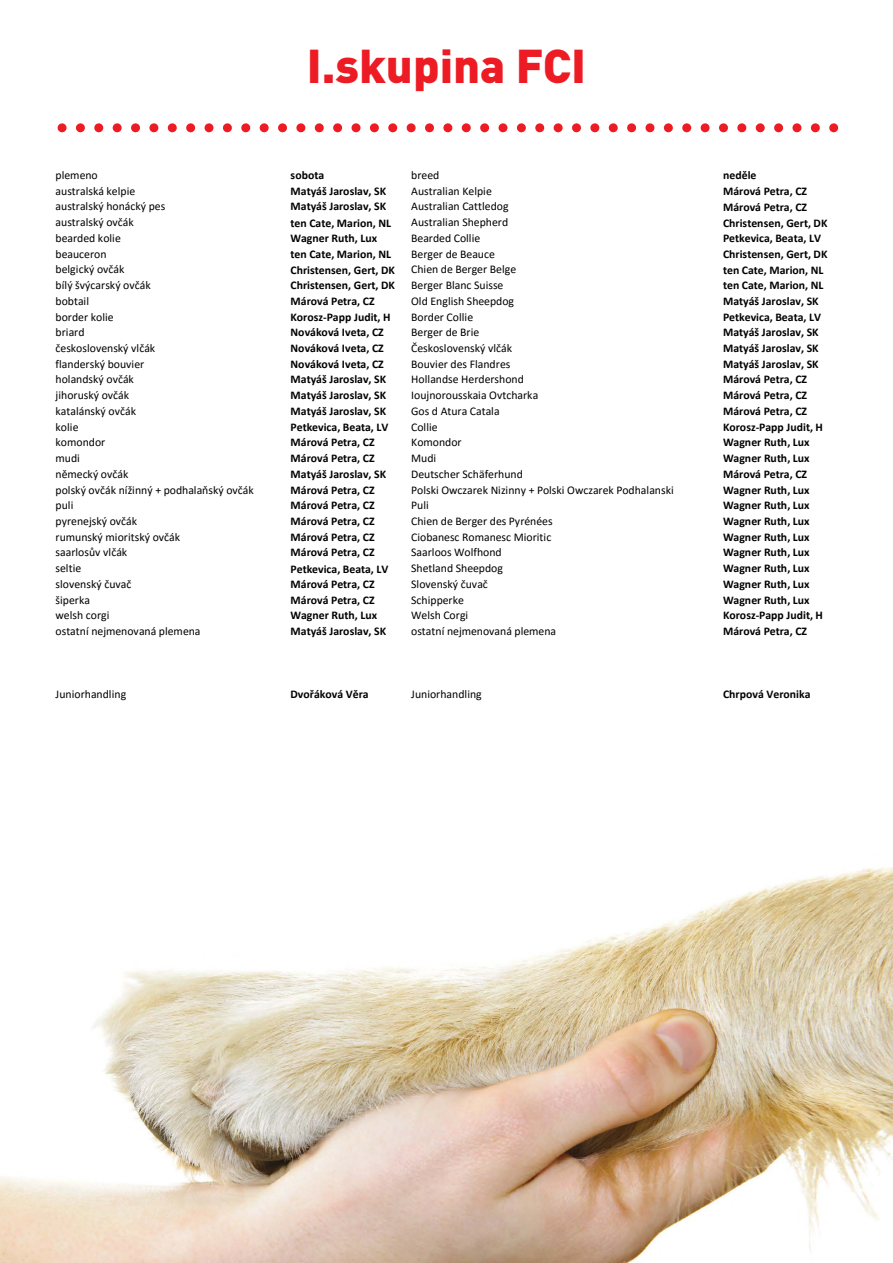
<style>
.page{position:relative;width:893px;height:1263px;background:#fff}
.page>*{position:absolute;margin:0;border:0;box-sizing:border-box;transform-origin:0 0}
.t1{font:900 46.8px "DIN Pro";color:#ed1c24}
.t2{font:700 11.7px "Calibri";color:#000}
.t3{font:11.7px "Calibri";color:#000}
</style>
<div class="page">
<img style="left:0;top:867px;width:893px;height:396px">
<svg style="left:80px;top:123px;width:740px;height:9px"></svg>
<h1 class="t1" style="left:307px;top:34px;width:281px">I.skupina FCI</h1>
<p class="t3" style="left:56px;top:167px;width:44px">plemeno</p>
<p class="t2" style="left:291px;top:167px;width:35px">sobota</p>
<p class="t3" style="left:411px;top:167px;width:30px">breed</p>
<p class="t2" style="left:723px;top:167px;width:35px">neděle</p>
<p class="t3" style="left:56px;top:183px;width:81px">australská kelpie</p>
<p class="t2" style="left:291px;top:182px;width:97px">Matyáš Jaroslav, SK</p>
<p class="t3" style="left:411px;top:183px;width:82px">Australian Kelpie</p>
<p class="t2" style="left:723px;top:183px;width:86px">Márová Petra, CZ</p>
<p class="t3" style="left:56px;top:198px;width:111px">australský honácký pes</p>
<p class="t2" style="left:291px;top:198px;width:97px">Matyáš Jaroslav, SK</p>
<p class="t3" style="left:411px;top:198px;width:99px">Australian Cattledog</p>
<p class="t2" style="left:723px;top:199px;width:86px">Márová Petra, CZ</p>
<p class="t3" style="left:56px;top:214px;width:80px">australský ovčák</p>
<p class="t2" style="left:291px;top:214px;width:102px">ten Cate, Marion, NL</p>
<p class="t3" style="left:411px;top:214px;width:98px">Australian Shepherd</p>
<p class="t2" style="left:723px;top:214px;width:106px">Christensen, Gert, DK</p>
<p class="t3" style="left:56px;top:230px;width:67px">bearded kolie</p>
<p class="t2" style="left:291px;top:230px;width:88px">Wagner Ruth, Lux</p>
<p class="t3" style="left:411px;top:230px;width:71px">Bearded Collie</p>
<p class="t2" style="left:723px;top:230px;width:99px">Petkevica, Beata, LV</p>
<p class="t3" style="left:56px;top:246px;width:52px">beauceron</p>
<p class="t2" style="left:291px;top:246px;width:102px">ten Cate, Marion, NL</p>
<p class="t3" style="left:411px;top:246px;width:85px">Berger de Beauce</p>
<p class="t2" style="left:723px;top:246px;width:106px">Christensen, Gert, DK</p>
<p class="t3" style="left:56px;top:261px;width:70px">belgický ovčák</p>
<p class="t2" style="left:291px;top:262px;width:106px">Christensen, Gert, DK</p>
<p class="t3" style="left:411px;top:261px;width:106px">Chien de Berger Belge</p>
<p class="t2" style="left:723px;top:262px;width:102px">ten Cate, Marion, NL</p>
<p class="t3" style="left:56px;top:277px;width:97px">bílý švýcarský ovčák</p>
<p class="t2" style="left:291px;top:277px;width:106px">Christensen, Gert, DK</p>
<p class="t3" style="left:411px;top:277px;width:94px">Berger Blanc Suisse</p>
<p class="t2" style="left:723px;top:277px;width:102px">ten Cate, Marion, NL</p>
<p class="t3" style="left:56px;top:293px;width:35px">bobtail</p>
<p class="t2" style="left:291px;top:293px;width:86px">Márová Petra, CZ</p>
<p class="t3" style="left:411px;top:293px;width:104px">Old English Sheepdog</p>
<p class="t2" style="left:723px;top:293px;width:97px">Matyáš Jaroslav, SK</p>
<p class="t3" style="left:56px;top:308px;width:60px">border kolie</p>
<p class="t2" style="left:291px;top:308px;width:101px">Korosz-Papp Judit, H</p>
<p class="t3" style="left:411px;top:308px;width:63px">Border Collie</p>
<p class="t2" style="left:723px;top:309px;width:99px">Petkevica, Beata, LV</p>
<p class="t3" style="left:56px;top:324px;width:31px">briard</p>
<p class="t2" style="left:291px;top:324px;width:95px">Nováková Iveta, CZ</p>
<p class="t3" style="left:411px;top:324px;width:70px">Berger de Brie</p>
<p class="t2" style="left:723px;top:324px;width:97px">Matyáš Jaroslav, SK</p>
<p class="t3" style="left:56px;top:340px;width:101px">československý vlčák</p>
<p class="t2" style="left:291px;top:340px;width:95px">Nováková Iveta, CZ</p>
<p class="t3" style="left:411px;top:340px;width:102px">Československý vlčák</p>
<p class="t2" style="left:723px;top:340px;width:97px">Matyáš Jaroslav, SK</p>
<p class="t3" style="left:56px;top:356px;width:90px">flanderský bouvier</p>
<p class="t2" style="left:291px;top:355px;width:95px">Nováková Iveta, CZ</p>
<p class="t3" style="left:411px;top:356px;width:101px">Bouvier des Flandres</p>
<p class="t2" style="left:723px;top:355px;width:97px">Matyáš Jaroslav, SK</p>
<p class="t3" style="left:56px;top:371px;width:80px">holandský ovčák</p>
<p class="t2" style="left:291px;top:371px;width:97px">Matyáš Jaroslav, SK</p>
<p class="t3" style="left:411px;top:371px;width:114px">Hollandse Herdershond</p>
<p class="t2" style="left:723px;top:371px;width:86px">Márová Petra, CZ</p>
<p class="t3" style="left:56px;top:387px;width:75px">jihoruský ovčák</p>
<p class="t2" style="left:291px;top:387px;width:97px">Matyáš Jaroslav, SK</p>
<p class="t3" style="left:411px;top:387px;width:129px">Ioujnorousskaia Ovtcharka</p>
<p class="t2" style="left:723px;top:387px;width:86px">Márová Petra, CZ</p>
<p class="t3" style="left:56px;top:403px;width:82px">katalánský ovčák</p>
<p class="t2" style="left:291px;top:403px;width:97px">Matyáš Jaroslav, SK</p>
<p class="t3" style="left:411px;top:403px;width:90px">Gos d Atura Catala</p>
<p class="t2" style="left:723px;top:403px;width:86px">Márová Petra, CZ</p>
<p class="t3" style="left:56px;top:419px;width:24px">kolie</p>
<p class="t2" style="left:291px;top:419px;width:99px">Petkevica, Beata, LV</p>
<p class="t3" style="left:411px;top:419px;width:28px">Collie</p>
<p class="t2" style="left:723px;top:418px;width:101px">Korosz-Papp Judit, H</p>
<p class="t3" style="left:56px;top:434px;width:51px">komondor</p>
<p class="t2" style="left:291px;top:434px;width:86px">Márová Petra, CZ</p>
<p class="t3" style="left:411px;top:434px;width:52px">Komondor</p>
<p class="t2" style="left:723px;top:434px;width:88px">Wagner Ruth, Lux</p>
<p class="t3" style="left:56px;top:450px;width:26px">mudi</p>
<p class="t2" style="left:291px;top:450px;width:86px">Márová Petra, CZ</p>
<p class="t3" style="left:411px;top:450px;width:26px">Mudi</p>
<p class="t2" style="left:723px;top:450px;width:88px">Wagner Ruth, Lux</p>
<p class="t3" style="left:56px;top:466px;width:74px">německý ovčák</p>
<p class="t2" style="left:291px;top:466px;width:97px">Matyáš Jaroslav, SK</p>
<p class="t3" style="left:411px;top:466px;width:113px">Deutscher Schäferhund</p>
<p class="t2" style="left:723px;top:466px;width:86px">Márová Petra, CZ</p>
<p class="t3" style="left:56px;top:481px;width:200px">polský ovčák nížinný + podhalaňský ovčák</p>
<p class="t2" style="left:291px;top:481px;width:86px">Márová Petra, CZ</p>
<p class="t3" style="left:411px;top:481px;width:264px">Polski Owczarek Nizinny + Polski Owczarek Podhalanski</p>
<p class="t2" style="left:723px;top:481px;width:88px">Wagner Ruth, Lux</p>
<p class="t3" style="left:56px;top:497px;width:19px">puli</p>
<p class="t2" style="left:291px;top:497px;width:86px">Márová Petra, CZ</p>
<p class="t3" style="left:411px;top:497px;width:19px">Puli</p>
<p class="t2" style="left:723px;top:497px;width:88px">Wagner Ruth, Lux</p>
<p class="t3" style="left:56px;top:513px;width:83px">pyrenejský ovčák</p>
<p class="t2" style="left:291px;top:513px;width:86px">Márová Petra, CZ</p>
<p class="t3" style="left:411px;top:513px;width:143px">Chien de Berger des Pyrénées</p>
<p class="t2" style="left:723px;top:513px;width:88px">Wagner Ruth, Lux</p>
<p class="t3" style="left:56px;top:529px;width:126px">rumunský mioritský ovčák</p>
<p class="t2" style="left:291px;top:529px;width:86px">Márová Petra, CZ</p>
<p class="t3" style="left:411px;top:529px;width:142px">Ciobanesc Romanesc Mioritic</p>
<p class="t2" style="left:723px;top:529px;width:88px">Wagner Ruth, Lux</p>
<p class="t3" style="left:56px;top:544px;width:73px">saarlosův vlčák</p>
<p class="t2" style="left:291px;top:544px;width:86px">Márová Petra, CZ</p>
<p class="t3" style="left:411px;top:544px;width:92px">Saarloos Wolfhond</p>
<p class="t2" style="left:723px;top:544px;width:88px">Wagner Ruth, Lux</p>
<p class="t3" style="left:56px;top:560px;width:27px">seltie</p>
<p class="t2" style="left:291px;top:560px;width:99px">Petkevica, Beata, LV</p>
<p class="t3" style="left:411px;top:560px;width:93px">Shetland Sheepdog</p>
<p class="t2" style="left:723px;top:560px;width:88px">Wagner Ruth, Lux</p>
<p class="t3" style="left:56px;top:576px;width:77px">slovenský čuvač</p>
<p class="t2" style="left:291px;top:576px;width:86px">Márová Petra, CZ</p>
<p class="t3" style="left:411px;top:576px;width:78px">Slovenský čuvač</p>
<p class="t2" style="left:723px;top:576px;width:88px">Wagner Ruth, Lux</p>
<p class="t3" style="left:56px;top:592px;width:36px">šiperka</p>
<p class="t2" style="left:291px;top:591px;width:86px">Márová Petra, CZ</p>
<p class="t3" style="left:411px;top:592px;width:54px">Schipperke</p>
<p class="t2" style="left:723px;top:591px;width:88px">Wagner Ruth, Lux</p>
<p class="t3" style="left:56px;top:607px;width:55px">welsh corgi</p>
<p class="t2" style="left:291px;top:607px;width:88px">Wagner Ruth, Lux</p>
<p class="t3" style="left:411px;top:607px;width:59px">Welsh Corgi</p>
<p class="t2" style="left:723px;top:607px;width:101px">Korosz-Papp Judit, H</p>
<p class="t3" style="left:56px;top:623px;width:146px">ostatní nejmenovaná plemena</p>
<p class="t2" style="left:291px;top:623px;width:97px">Matyáš Jaroslav, SK</p>
<p class="t3" style="left:411px;top:623px;width:146px">ostatní nejmenovaná plemena</p>
<p class="t2" style="left:723px;top:623px;width:86px">Márová Petra, CZ</p>
<p class="t3" style="left:56px;top:686px;width:72px">Juniorhandling</p>
<p class="t2" style="left:291px;top:686px;width:80px">Dvořáková Věra</p>
<p class="t3" style="left:411px;top:686px;width:72px">Juniorhandling</p>
<p class="t2" style="left:723px;top:686px;width:89px">Chrpová Veronika</p>
</div>
